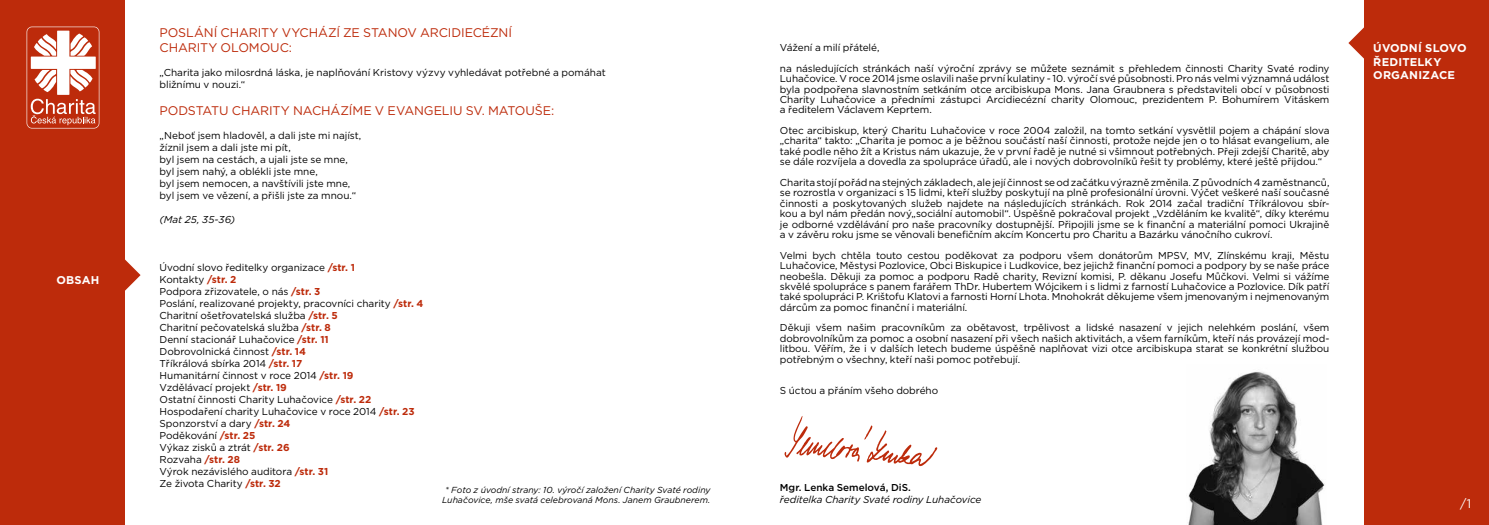
<style>
.page{position:relative;width:1489px;height:525px;background:#fff}
.page>*{position:absolute;margin:0;border:0;box-sizing:border-box;transform-origin:0 0}
.t1{font:12.5px "Gotham";letter-spacing:-.005em;color:#bd2b0b}
.t2{font:12.5px "Gotham";color:#fff}
.t3{font:700 11.25px/13.5px "Gotham";letter-spacing:.015em;color:#fff}
.t4{font:10px/12px "Gotham";letter-spacing:-.005em;color:#000;text-align:justify}
.t5{font:italic 10px "Gotham";letter-spacing:-.01em;color:#000}
.t6{font:500 10px "Gotham";color:#000}
.t7{font:italic 8.75px/10.8px "Gotham";letter-spacing:-.005em;color:#000;text-align:center}
.s1{font-weight:700;color:#bd2b0b}
</style>
<div class="page">
<img style="left:1188px;top:372px;width:137px;height:152px">
<div style="left:1364px;top:0;width:124px;height:524px;background:#bd2b0b"></div>
<svg style="left:1348px;top:27px;width:16px;height:32px"></svg>
<svg style="left:784px;top:416px;width:153px;height:50px"></svg>
<div style="left:0;top:0;width:124px;height:524px;background:#bd2b0b"></div>
<svg style="left:27px;top:27px;width:72px;height:101px"></svg>
<svg style="left:124px;top:258px;width:16px;height:34px"></svg>
<p class="t3" style="left:56px;top:273px;width:44px">obsah</p>
<p class="t1" style="left:159px;top:24px;width:18px">Posl</p>
<p class="t1" style="left:194px;top:24px;width:37px">ání char</p>
<p class="t1" style="left:258px;top:24px;width:256px">ity vychází ze Stanov Arcidiecézní</p>
<p class="t1" style="left:159px;top:39px;width:19px">Char</p>
<p class="t1" style="left:197px;top:39px;width:45px">ity Olomouc</p>
<p class="t1" style="left:289px;top:39px;width:5px">:</p>
<p class="t4" style="left:159px;top:66px;width:447px">„Charita jako milosrdná láska, je naplňování Kristovy výzvy vyhledávat potřebné a pomáhat bližnímu v nouzi.“</p>
<p class="t1" style="left:159px;top:102px;width:18px">Podstatu</p>
<p class="t1" style="left:232px;top:102px;width:10px">char</p>
<p class="t1" style="left:269px;top:102px;width:44px">ity nach</p>
<p class="t1" style="left:330px;top:102px;width:178px">ázíme v evangeliu sv. Matou</p>
<p class="t1" style="left:535px;top:102px;width:21px">še:</p>
<p class="t4" style="left:159px;top:129px;width:203px;text-align:left">„Neboť jsem hladověl, a dali jste mi najíst, žíznil jsem a dali jste mi pít,<br>byl jsem na cestách, a ujali jste se mne, byl jsem nahý, a oblékli jste mne,<br>byl jsem nemocen, a navštívili jste mne, byl jsem ve vězení, a přišli jste za mnou.“</p>
<p class="t5" style="left:159px;top:213px;width:77px">(Mat 25, 35-36)</p>
<p class="t4" style="left:159px;top:260px;width:265px;text-align:left">Úvodní slovo ředitelky organizace <span class="s1">/str. 1<br></span>Kontakty <span class="s1">/str. 2<br></span>Podpora zřizovatele, o nás <span class="s1">/str. 3<br></span>Poslání, realizované projekty, pracovníci charity <span class="s1">/str. 4<br></span>Charitní ošetřovatelská služba <span class="s1">/str. 5<br></span>Charitní pečovatelská služba <span class="s1">/str. 8<br></span>Denní stacionář Luhačovice <span class="s1">/str. 11<br></span>Dobrovolnická činnost <span class="s1">/str. 14<br></span>Tříkrálová sbírka 2014 <span class="s1">/str. 17<br></span>Humanitární činnost v roce 2014 <span class="s1">/str. 19<br></span>Vzdělávací projekt <span class="s1">/str. 19<br></span>Ostatní činnosti Charity Luhačovice <span class="s1">/str. 22<br></span>Hospodaření charity Luhačovice v roce 2014 <span class="s1">/str. 23<br></span>Sponzorství a dary <span class="s1">/str. 24<br></span>Poděkování <span class="s1">/str. 25<br></span>Výkaz zisků a ztrát <span class="s1">/str. 26<br></span>Rozvaha <span class="s1">/str. 28<br></span>Výrok nezávislého auditora <span class="s1">/str. 31<br></span>Ze života Charity <span class="s1">/str. 32</span></p>
<p class="t7" style="left:442px;top:483px;width:270px">* Foto z úvodní strany: 10. výročí založení Charity Svaté rodiny<br>Luhačovice, mše svatá celebrovaná Mons. Janem Graubnerem.</p>
<p class="t4" style="left:780px;top:36px;width:551px;line-height:21.1px">Vážení a milí přátelé,<br>na následujících stránkách naší výroční zprávy se můžete seznámit s přehledem činnosti Charity Svaté rodiny</p>
<p class="t4" style="left:780px;top:73px;width:551px;line-height:10.4px">Luhačovice. V roce 2014 jsme oslavili naše první kulatiny - 10. výročí své působnosti. Pro nás velmi významná událost byla podpořena slavnostním setkáním otce arcibiskupa Mons. Jana Graubnera s představiteli obcí v působnosti Charity Luhačovice a předními zástupci Arcidiecézní charity Olomouc, prezidentem P. Bohumírem Vitáskem a ředitelem Václavem Keprtem.</p>
<p class="t4" style="left:780px;top:125px;width:551px;line-height:10.4px">Otec arcibiskup, který Charitu Luhačovice v roce 2004 založil, na tomto setkání vysvětlil pojem a chápání slova „charita“ takto: „Charita je pomoc a je běžnou součástí naší činnosti, protože nejde jen o to hlásat evangelium, ale také podle něho žít a Kristus nám ukazuje, že v první řadě je nutné si všimnout potřebných. Přeji zdejší Charitě, aby se dále rozvíjela a dovedla za spolupráce úřadů, ale i nových dobrovolníků řešit ty problémy, které ještě přijdou.“</p>
<p class="t4" style="left:780px;top:177px;width:551px;line-height:10.4px">Charita stojí pořád na stejných základech, ale její činnost se od začátku výrazně změnila. Z původních 4 zaměstnanců, se rozrostla v organizaci s 15 lidmi, kteří služby poskytují na plně profesionální úrovni. Výčet veškeré naší současné činnosti a poskytovaných služeb najdete na následujících stránkách. Rok 2014 začal tradiční Tříkrálovou sbír&shy;kou a byl nám předán nový„sociální automobil“. Úspěšně pokračoval projekt „Vzděláním ke kvalitě“, díky kterému je odborné vzdělávání pro naše pracovníky dostupnější. Připojili jsme se k finanční a materiální pomoci Ukrajině a v závěru roku jsme se věnovali benefičním akcím Koncertu pro Charitu a Bazárku vánočního cukroví.</p>
<p class="t4" style="left:780px;top:250px;width:551px;line-height:10.4px">Velmi bych chtěla touto cestou poděkovat za podporu všem donátorům MPSV, MV, Zlínskému kraji, Městu Luhačovice, Městysi Pozlovice, Obci Biskupice i Ludkovice, bez jejichž finanční pomoci a podpory by se naše práce neobešla. Děkuji za pomoc a podporu Radě charity, Revizní komisi, P. děkanu Josefu Můčkovi. Velmi si vážíme skvělé spolupráce s panem farářem ThDr. Hubertem Wójcikem i s lidmi z farností Luhačovice a Pozlovice. Dík patří také spolupráci P. Krištofu Klatovi a farnosti Horní Lhota. Mnohokrát děkujeme všem jmenovaným i nejmenovaným dárcům za pomoc finanční i materiální.</p>
<p class="t4" style="left:780px;top:322px;width:551px;line-height:10.4px">Děkuji všem našim pracovníkům za obětavost, trpělivost a lidské nasazení v jejich nelehkém poslání, všem dobrovolníkům za pomoc a osobní nasazení při všech našich aktivitách, a všem farníkům, kteří nás provázejí mod&shy;litbou. Věřím, že i v dalších letech budeme úspěšně naplňovat vizi otce arcibiskupa starat se konkrétní službou potřebným o všechny, kteří naši pomoc potřebují.</p>
<p class="t4" style="left:780px;top:384px;width:160px">S úctou a přáním všeho dobrého</p>
<p class="t6" style="left:780px;top:480px;width:132px">Mgr. Lenka Semelová, DiS.</p>
<p class="t5" style="left:780px;top:493px;width:203px">ředitelka Charity Svaté rodiny Luhačovice</p>
<p class="t3" style="left:1373px;top:41px;width:95px">ÚVODNÍ SLOVO<br>ŘEDITELKY<br>ORGANIZACE</p>
<p class="t2" style="left:1459px;top:495px;width:13px">/1</p>
</div>
